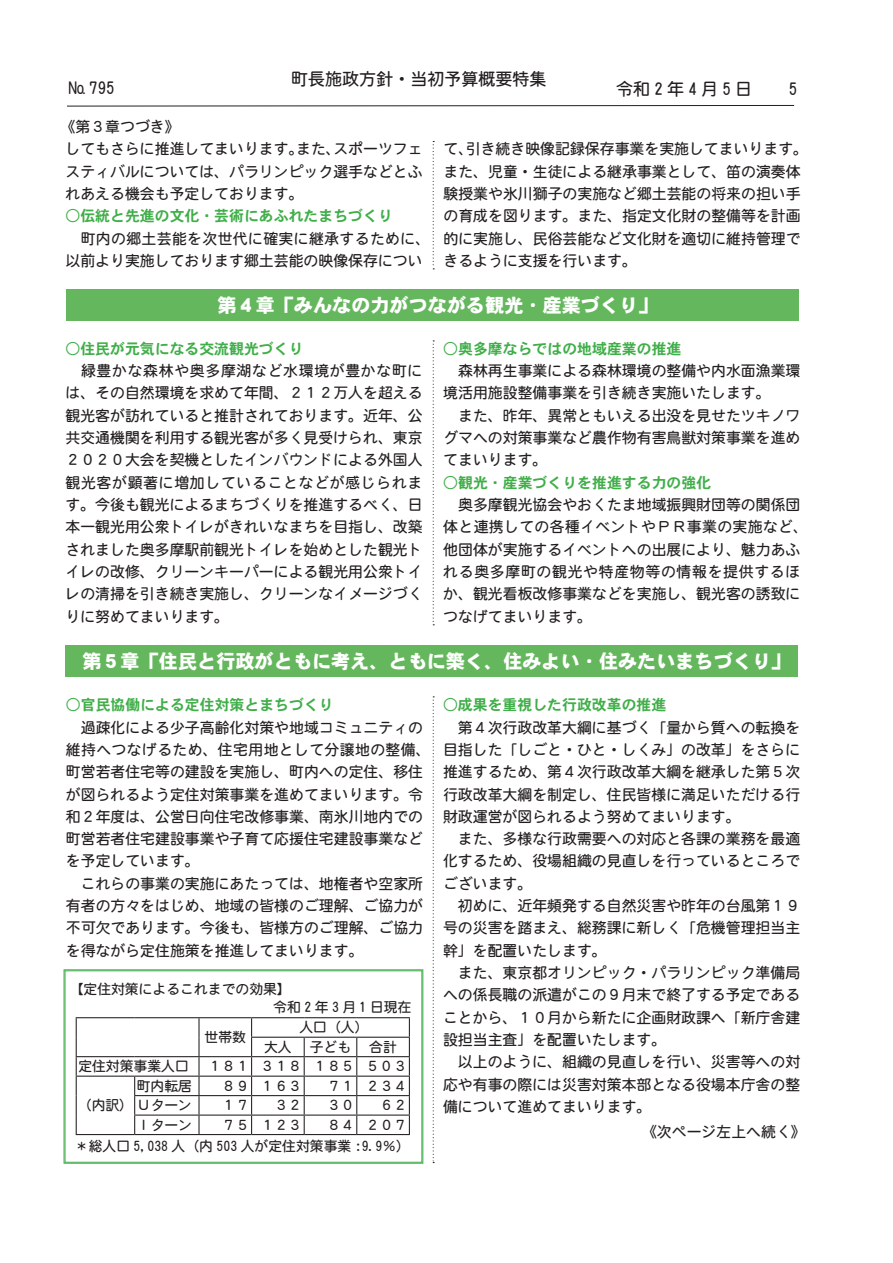
<style>
.page{position:relative;width:893px;height:1263px;background:#fff}
.page>*{position:absolute;margin:0;border:0;box-sizing:border-box;transform-origin:0 0}
.t1{font:19.2px "DFHS Gothic W9 WIN RKSJ H";color:#fff}
.t2{font:16.95px "DFHS Maru Gothic W4 WIN RKSJ H";color:#231f20}
.t3{font:16.95px "DFHS Maru Gothic W4 WIN RKSJ H";letter-spacing:.25em;color:#231f20}
.t4{font:14.85px/22.4px "DFHS Maru Gothic W4 WIN RKSJ H";color:#231f20}
.t5{font:14.85px "DFHS Gothic W7 WIN RKSJ H";color:#40ae49}
.t6{font:13.8px/18.1px "DFHS Maru Gothic W4 WIN RKSJ H";color:#231f20}
</style>
<div class="page">
<svg style="left:67px;top:105px;width:727px;height:2px"></svg>
<div style="left:67px;top:290px;width:732px;height:31px;background:#65b75d"></div>
<div style="left:66px;top:645px;width:732px;height:31px;background:#65b75d"></div>
<svg style="left:64px;top:969px;width:359px;height:195px"></svg>
<div style="left:65px;top:970px;width:357px;height:192px;border:1px solid #40ae49"></div>
<svg style="left:433px;top:141px;width:1px;height:128px"></svg>
<svg style="left:433px;top:340px;width:1px;height:285px"></svg>
<svg style="left:433px;top:696px;width:1px;height:467px"></svg>
<p class="t2" style="left:68px;top:80px;width:48px">№ 795</p>
<p class="t4" style="left:61px;top:116px;width:121px">《第３章つづき《</p>
<p class="t2" style="left:291px;top:70px;width:257px">町長施政方針・当初予算概要特集</p>
<p class="t3" style="left:616px;top:81px;width:138px">令和2年4月5 日</p>
<p class="t2" style="left:789px;top:81px;width:10px">5</p>
<p class="t4" style="left:333px;top:138px;width:91px">スポーツフェ</p>
<p class="t4" style="left:65px;top:138px;width:359px">してもさらに推進してまいります。<br>スティバルについては、パラリンピック選手などとふれあえる機会も予定しております。</p>
<p class="t5" style="left:65px;top:209px;width:329px">○伝統と先進の文化・芸術にあふれたまちづくり</p>
<p class="t4" style="left:65px;top:227px;width:366px">　町内の郷土芸能を次世代に確実に継承するために、以前より実施しております郷土芸能の映像保存につい</p>
<p class="t4" style="left:296px;top:138px;width:46px">また、</p>
<p class="t4" style="left:466px;top:138px;width:344px">引き続き映像記録保存事業を実施してまいります。</p>
<p class="t4" style="left:443px;top:138px;width:359px">て、<br>また、児童・生徒による継承事業として、笛の演奏体験授業や氷川獅子の実施など郷土芸能の将来の担い手の育成を図ります。また、指定文化財の整備等を計画的に実施し、民俗芸能など文化財を適切に維持管理できるように支援を行います。</p>
<p class="t1" style="left:217px;top:295px;width:442px">第４章「みんなの力がつながる観光・産業づくり「</p>
<p class="t5" style="left:443px;top:341px;width:240px">○奥多摩ならではの地域産業の推進</p>
<p class="t4" style="left:443px;top:360px;width:359px">　森林再生事業による森林環境の整備や内水面漁業環境活用施設整備事業を引き続き実施いたします。<br>　また、昨年、異常ともいえる出没を見せたツキノワグマへの対策事業など農作物有害鳥獣対策事業を進めてまいります。</p>
<p class="t5" style="left:443px;top:475px;width:269px">○観光・産業づくりを推進する力の強化</p>
<p class="t4" style="left:443px;top:494px;width:366px">　奥多摩観光協会やおくたま地域振興財団等の関係団体と連携しての各種イベントやＰＲ事業の実施など、他団体が実施するイベントへの出展により、魅力あふれる奥多摩町の観光や特産物等の情報を提供するほか、観光看板改修事業などを実施し、観光客の誘致につなげてまいります。</p>
<p class="t5" style="left:65px;top:341px;width:240px">○住民が元気になる交流観光づくり</p>
<p class="t4" style="left:65px;top:360px;width:359px;text-align:justify">　緑豊かな森林や奥多摩湖など水環境が豊かな町には、その自然環境を求めて年間、２１２万人を超える観光客が訪れていると推計されております。近年、公共交通機関を利用する観光客が多く見受けられ、東京２０２０大会を契機としたインバウンドによる外国人観光客が顕著に増加していることなどが感じられます。今後も観光によるまちづくりを推進するべく、日本一観光用公衆トイレがきれいなまちを目指し、改築されました奥多摩駅前観光トイレを始めとした観光トイレの改修、クリーンキーパーによる観光用公衆トイレの清掃を引き続き実施し、クリーンなイメージづくりに努めてまいります。</p>
<p class="t1" style="left:82px;top:651px;width:709px">第５章「住民と行政がともに考え、ともに築く、住みよい・住みたいまちづくり「</p>
<p class="t5" style="left:443px;top:697px;width:225px">○成果を重視した行政改革の推進</p>
<p class="t4" style="left:443px;top:716px;width:359px">　第４次行政改革大綱に基づく「量から質への転換を目指した「しごと・ひと・しくみ」の改革」をさらに推進するため、第４次行政改革大綱を継承した第５次行政改革大綱を制定し、住民皆様に満足いただける行財政運営が図られるよう努めてまいります。<br>　また、多様な行政需要への対応と各課の業務を最適化するため、役場組織の見直しを行っているところでございます。<br>　初めに、近年頻発する自然災害や昨年の台風第１９号の災害を踏まえ、総務課に新しく「危機管理担当主幹」を配置いたします。<br>　また、東京都オリンピック・パラリンピック準備局への係長職の派遣がこの９月末で終了する予定であることから、１０月から新たに企画財政課へ「新庁舎建設担当主査」を配置いたします。<br>　以上のように、組織の見直しを行い、災害等への対応や有事の際には災害対策本部となる役場本庁舎の整備について進めてまいります。</p>
<p class="t5" style="left:66px;top:697px;width:269px">○官民協働による定住対策とまちづくり</p>
<p class="t4" style="left:66px;top:716px;width:366px">　過疎化による少子高齢化対策や地域コミュニティの維持へつなげるため、住宅用地として分譲地の整備、町営若者住宅等の建設を実施し、町内への定住、移住が図られるよう定住対策事業を進めてまいります。令和２年度は、公営日向住宅改修事業、南氷川地内での町営若者住宅建設事業や子育て応援住宅建設事業などを予定しています。<br>　これらの事業の実施にあたっては、地権者や空家所有者の方々をはじめ、地域の皆様のご理解、ご協力が不可欠であります。今後も、皆様方のご理解、ご協力を得ながら定住施策を推進してまいります。</p>
<p class="t6" style="left:273px;top:979px;width:140px;text-indent:-204px">【定住対策によるこれまでの効果【<br>令和 2 年 3 月 1 日現在</p>
<p class="t6" style="left:299px;top:1018px;width:71px">人口（人(</p>
<p class="t6" style="left:205px;top:1028px;width:43px">世帯数</p>
<p class="t6" style="left:310px;top:1038px;width:43px">子ども</p>
<p class="t6" style="left:369px;top:1038px;width:29px">合計</p>
<p class="t6" style="left:264px;top:1038px;width:29px">大人</p>
<p class="t6" style="left:78px;top:1057px;width:112px">定住対策事業人口</p>
<p class="t6" style="left:78px;top:1096px;width:116px">（内訳( Ｕターン</p>
<p class="t6" style="left:208px;top:1057px;width:43px">１８１</p>
<p class="t6" style="left:261px;top:1057px;width:43px">３１８</p>
<p class="t6" style="left:313px;top:1057px;width:43px">１８５</p>
<p class="t6" style="left:366px;top:1057px;width:43px">５０３</p>
<p class="t6" style="left:137px;top:1077px;width:57px">町内転居</p>
<p class="t6" style="left:222px;top:1077px;width:29px">８９</p>
<p class="t6" style="left:261px;top:1077px;width:43px">１６３</p>
<p class="t6" style="left:327px;top:1077px;width:29px">７１</p>
<p class="t6" style="left:366px;top:1077px;width:43px">２３４</p>
<p class="t6" style="left:222px;top:1096px;width:29px">１７</p>
<p class="t6" style="left:274px;top:1096px;width:29px">３２</p>
<p class="t6" style="left:327px;top:1096px;width:29px">３０</p>
<p class="t6" style="left:380px;top:1096px;width:29px">６２</p>
<p class="t6" style="left:137px;top:1116px;width:57px">Ｉターン</p>
<p class="t6" style="left:222px;top:1116px;width:29px">７５</p>
<p class="t6" style="left:261px;top:1116px;width:43px">１２３</p>
<p class="t6" style="left:327px;top:1116px;width:29px">８４</p>
<p class="t6" style="left:366px;top:1116px;width:43px">２０７</p>
<p class="t6" style="left:75px;top:1137px;width:337px">＊総人口 5,038 人（内 503 人が定住対策事業 :9.9％(</p>
<p class="t4" style="left:642px;top:1120px;width:165px">《次ページ左上へ続く《</p>
</div>
